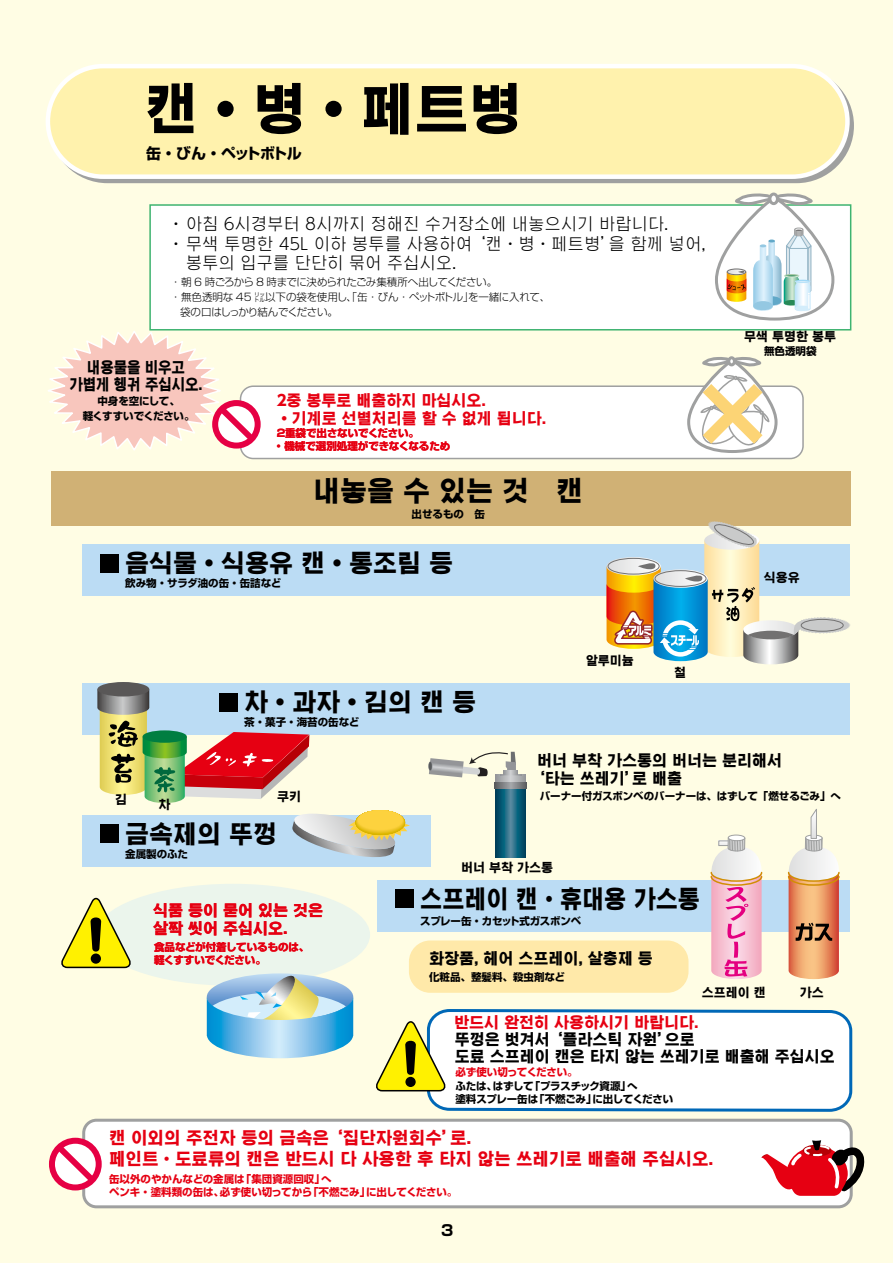
<style>
.page{position:relative;width:893px;height:1263px;background:#fffde4}
.page>*{position:absolute;margin:0;border:0;box-sizing:border-box;transform-origin:0 0}
.t1{font:700 54px "UD Shin Go Hang Koc";color:#000}
.t2{font:700 27px "UD Shin Go Hang Koc";color:#000}
.t3{font:700 24px "UD Shin Go Hang Koc";color:#000}
.t4{font:700 24px "UD Shin Go Hang Koc";color:#000;scale:.92 1}
.t5{font:300 16.5px "UD Shin Go Hang Koc";letter-spacing:-.01em;color:#000}
.t6{font:700 16.5px/21px "UD Shin Go Hang Koc";color:#e60012}
.t7{font:700 15px/18px "UD Shin Go Hang Koc";color:#000}
.t8{font:700 15px/18px "UD Shin Go Hang Koc";color:#e60012}
.t9{font:700 15px/16.5px "UD Shin Go Hang Koc";color:#000;text-align:center;scale:.9 1}
.t10{font:700 15px "Shin Go Pro";letter-spacing:-.06em;color:#000}
.t11{font:700 12px "UD Shin Go Hang Koc";color:#000}
.t12{font:700 10.5px/13.5px "Shin Go Pro";letter-spacing:-.015em;color:#000}
.t13{font:700 10.5px/12.8px "Shin Go Pro";color:#e60012}
.t14{font:300 10.5px "Shin Go Pro";letter-spacing:-.035em;color:#000}
.t15{font:300 10.5px "Shin Go Pro";letter-spacing:-.055em;color:#000}
.t16{font:300 10.5px "Shin Go Pro";letter-spacing:-.07em;color:#000}
.t17{font:700 10.5px "Shin Go Pro";letter-spacing:-.025em;color:#e60012}
</style>
<div class="page">
<div style="left:84px;top:1120px;width:767px;height:87px;background:#fff;border-radius:13px"></div>
<div style="left:82px;top:1119px;width:771px;height:89px;border:3px solid #9fa0a0;border-radius:13px"></div>
<div style="left:82px;top:683px;width:768px;height:51px;background:#bbdcf4"></div>
<div style="left:82px;top:815px;width:348px;height:51px;background:#bbdcf4"></div>
<div style="left:100px;top:825px;width:19px;height:18px;background:#000"></div>
<div style="left:377px;top:880px;width:473px;height:51px;background:#bbdcf4"></div>
<div style="left:395px;top:890px;width:19px;height:18px;background:#000"></div>
<div style="left:150px;top:205px;width:701px;height:125px;background:#fff"></div>
<div style="left:149px;top:204px;width:702px;height:126px;border:2px solid #3eb370"></div>
<div style="left:50px;top:68px;width:804px;height:115px;border:4px solid #9fa0a0;border-radius:55px"></div>
<div style="left:48px;top:66px;width:799px;height:111px;background:#fff2ad;border-radius:55px"></div>
<div style="left:46px;top:64px;width:804px;height:115px;border:4px solid #fff;border-radius:55px"></div>
<div style="left:95px;top:884px;width:275px;height:102px;background:#ebf5ec;border-radius:50%"></div>
<div style="left:409px;top:940px;width:279px;height:53px;background:#ffe9a9;border-radius:21px"></div>
<div style="left:97px;top:682px;width:52px;height:14px;background:#595757;border-radius:50%"></div>
<svg style="left:97px;top:689px;width:212px;height:114px"></svg>
<svg style="left:292px;top:814px;width:118px;height:43px"></svg>
<svg style="left:355px;top:810px;width:50px;height:25px"></svg>
<div style="left:356px;top:810px;width:49px;height:25px;background:#d8b400;border-radius:50%"></div>
<div style="left:356px;top:810px;width:49px;height:24px;background:#dfb900;border-radius:50%"></div>
<div style="left:356px;top:810px;width:48px;height:24px;background:#e1ba03;border-radius:50%"></div>
<div style="left:356px;top:810px;width:48px;height:23px;background:#e6bf15;border-radius:50%"></div>
<div style="left:357px;top:810px;width:47px;height:23px;background:#e8c019;border-radius:50%"></div>
<div style="left:357px;top:810px;width:47px;height:22px;background:#eec524;border-radius:50%"></div>
<div style="left:357px;top:810px;width:46px;height:22px;background:#efc627;border-radius:50%"></div>
<div style="left:357px;top:810px;width:46px;height:21px;background:#f5cb30;border-radius:50%"></div>
<div style="left:358px;top:810px;width:45px;height:20px;background:#fbd03b;border-radius:50%"></div>
<div style="left:358px;top:810px;width:44px;height:20px;background:#fdd23e;border-radius:50%"></div>
<svg style="left:728px;top:835px;width:17px;height:6px"></svg>
<div style="left:728px;top:834px;width:17px;height:7px;border:1px solid #9fa0a0;border-radius:50%"></div>
<svg style="left:710px;top:837px;width:54px;height:142px"></svg>
<svg style="left:207px;top:973px;width:146px;height:85px;background:#9ccadb"></svg>
<svg style="left:787px;top:809px;width:54px;height:170px"></svg>
<div style="left:240px;top:386px;width:563px;height:72px;background:#fff;border-radius:13px"></div>
<div style="left:240px;top:385px;width:564px;height:74px;border:2px solid #9fa0a0;border-radius:13px"></div>
<div style="left:52px;top:471px;width:799px;height:54px;background:#d0b175"></div>
<div style="left:82px;top:544px;width:768px;height:51px;background:#bbdcf4"></div>
<div style="left:100px;top:554px;width:19px;height:18px;background:#000"></div>
<div style="left:49px;top:1138px;width:53px;height:52px;border:6px solid #e60044;border-radius:50%"></div>
<svg style="left:51px;top:1139px;width:50px;height:50px"></svg>
<svg style="left:713px;top:193px;width:123px;height:128px"></svg>
<svg style="left:686px;top:356px;width:93px;height:97px"></svg>
<svg style="left:48px;top:328px;width:213px;height:125px"></svg>
<svg style="left:761px;top:1137px;width:104px;height:64px"></svg>
<svg style="left:376px;top:1009px;width:477px;height:103px;background:#ecf1e9"></svg>
<svg style="left:61px;top:897px;width:70px;height:72px"></svg>
<svg style="left:606px;top:521px;width:245px;height:143px"></svg>
<div style="left:801px;top:619px;width:42px;height:12px;border:1px solid #727171;border-radius:50%"></div>
<svg style="left:495px;top:788px;width:31px;height:70px;background:#19617b"></svg>
<svg style="left:495px;top:775px;width:31px;height:8px"></svg>
<hr style="left:504px;top:771px;width:14px;height:3px;background:#999b9e">
<svg style="left:494px;top:783px;width:33px;height:5px"></svg>
<svg style="left:429px;top:752px;width:87px;height:25px"></svg>
<h1 class="t1" style="left:145px;top:70px;width:380px">캔·병·페트병</h1>
<h3 class="t10" style="left:146px;top:141px;width:157px">缶・びん・ペットボトル</h3>
<h3 class="t5" style="left:168px;top:213px;width:502px">· 아침 6시경부터 8시까지 정해진 수거장소에 내놓으시기 바랍니다.</h3>
<h3 class="t5" style="left:168px;top:232px;width:539px">· 무색 투명한 45L 이하 봉투를 사용하여 ‘캔ㆍ병ㆍ페트병’을 함께 넣어,</h3>
<h3 class="t5" style="left:186px;top:252px;width:272px">봉투의 입구를 단단히 묶어 주십시오.</h3>
<p class="t15" style="left:171px;top:273px;width:328px">・朝 6 時ごろから 8 時までに決められたごみ集積所へ出してください。</p>
<p class="t14" style="left:171px;top:288px;width:381px">・無色透明な 45 ㍑以下の袋を使用し、「缶・びん・ペットボトル」を一緒に入れて、</p>
<p class="t16" style="left:180px;top:303px;width:159px">袋の口はしっかり結んでください。</p>
<h3 class="t9" style="left:69px;top:359px;width:149px">내용물을 비우고 가볍게 헹궈 주십시오.</h3>
<p class="t12" style="left:83px;top:392px;width:113px;line-height:15px;text-align:center">中身を空にして、<br>軽くすすいでください。</p>
<h3 class="t8" style="left:277px;top:391px;width:271px">2중 봉투로 배출하지 마십시오. ·기계로 선별처리를 할 수 없게 됩니다.</h3>
<p class="t13" style="left:274px;top:426px;width:178px">２重袋で出さないでください。<br>・ 機械で選別処理ができなくなるため</p>
<h2 class="t2" style="left:313px;top:471px;width:271px">내놓을 수 있는 것　캔</h2>
<p class="t12" style="left:412px;top:506px;width:75px">出せるもの　缶</p>
<h3 class="t3" style="left:125px;top:546px;width:329px">음식물·식용유 캔·통조림 등</h3>
<p class="t12" style="left:125px;top:575px;width:158px">飲み物・サラダ油の缶・缶詰など</p>
<h3 class="t3" style="left:244px;top:685px;width:233px">차·과자·김의 캔 등</h3>
<p class="t12" style="left:244px;top:714px;width:117px">茶・菓子・海苔の缶など</p>
<p class="t11" style="left:586px;top:652px;width:49px">알루미늄</p>
<p class="t11" style="left:674px;top:664px;width:13px">철</p>
<p class="t11" style="left:744px;top:328px;width:93px">무색 투명한 봉투</p>
<p class="t12" style="left:764px;top:343px;width:54px">無色透明袋</p>
<p class="t11" style="left:764px;top:569px;width:37px">식용유</p>
<p class="t11" style="left:115px;top:791px;width:13px">김</p>
<p class="t11" style="left:159px;top:796px;width:13px">차</p>
<p class="t11" style="left:277px;top:788px;width:25px">쿠키</p>
<h3 class="t3" style="left:125px;top:816px;width:153px">금속제의 뚜껑</h3>
<p class="t12" style="left:125px;top:846px;width:64px">金属製のふた</p>
<h3 class="t8" style="left:153px;top:901px;width:171px">식품 등이 묻어 있는 것은 살짝 씻어 주십시오.</h3>
<p class="t13" style="left:154px;top:940px;width:157px">食品などが付着しているものは、軽くすすいでください。</p>
<h3 class="t7" style="left:530px;top:751px;width:254px;text-indent:8px">버너 부착 가스통의 버너는 분리해서 ‘타는 쓰레기’로 배출</h3>
<p class="t12" style="left:540px;top:788px;width:303px">バーナー付ガスボンベのバーナーは、はずして「燃せるごみ」へ</p>
<p class="t11" style="left:461px;top:859px;width:93px">버너 부착 가스통</p>
<h3 class="t4" style="left:420px;top:881px;width:305px">스프레이 캔ㆍ휴대용 가스통</h3>
<p class="t12" style="left:420px;top:913px;width:163px">スプレー缶・カセット式ガスボンベ</p>
<h3 class="t7" style="left:429px;top:949px;width:225px">화장품, 헤어 스프레이, 살충제 등</h3>
<p class="t12" style="left:429px;top:969px;width:138px">化粧品、整髪料、殺虫剤など</p>
<p class="t11" style="left:702px;top:984px;width:65px">스프레이 캔</p>
<p class="t11" style="left:800px;top:984px;width:25px">가스</p>
<h3 class="t8" style="left:454px;top:1013px;width:246px">반드시 완전히 사용하시기 바랍니다.</h3>
<h3 class="t7" style="left:455px;top:1031px;width:381px;line-height:16.5px">뚜껑은 벗겨서 ‘플라스틱 자원’으로<br>도료 스프레이 캔은 타지 않는 쓰레기로 배출해 주십시오</h3>
<p class="t17" style="left:455px;top:1064px;width:124px">必ず使い切ってください。</p>
<p class="t12" style="left:455px;top:1078px;width:219px">ふたは、はずして「プラスチック資源」へ　<br>塗料スプレー缶は「不燃ごみ」に出してください</p>
<h3 class="t6" style="left:109px;top:1127px;width:606px">캔 이외의 주전자 등의 금속은 ‘집단자원회수’로.<br>페인트ㆍ도료류의 캔은 반드시 다 사용한 후 타지 않는 쓰레기로 배출해 주십시오.</h3>
<p class="t13" style="left:109px;top:1172px;width:350px">缶以外のやかんなどの金属は「集団資源回収」へ<br>ペンキ・塗料類の缶は、必ず使い切ってから「不燃ごみ」に出してください。</p>
<h3 class="t10" style="left:441px;top:1219px;width:14px">3</h3>
</div>
